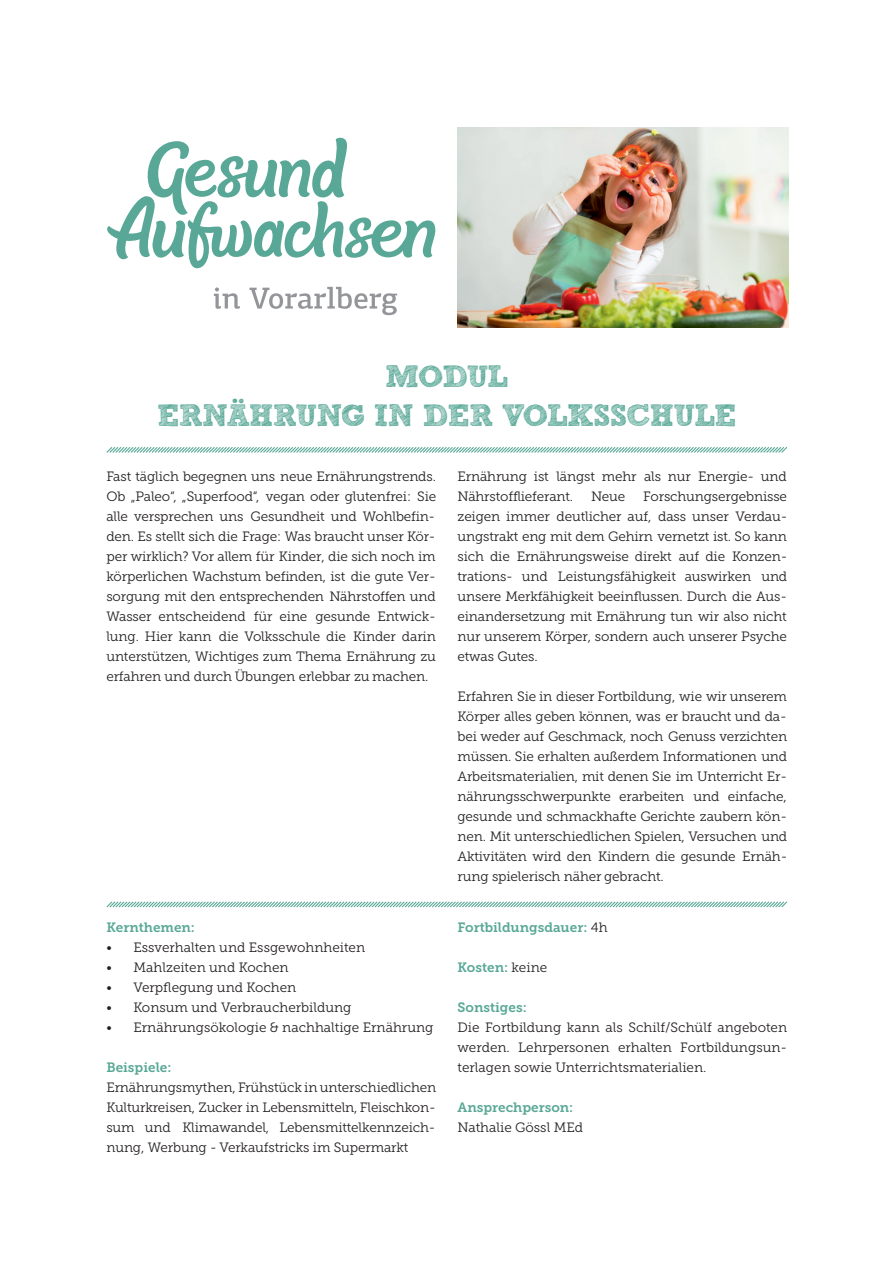
<style>
.page{position:relative;width:894px;height:1263px;background:#fff}
.page>*{position:absolute;margin:0;border:0;box-sizing:border-box;transform-origin:0 0}
.t1{font:30.75px/39px "Sketch Rockwell";letter-spacing:-.035em;color:#59a897;text-align:center}
.t2{font:13.5px/20.1px "Museo Slab 300";letter-spacing:-.01em;color:#231f20;text-align:justify}
.t3{font:13.5px "Museo Slab 700";color:#59a897}
.s1{font-family:"Museo Slab 300";color:#231f20}
</style>
<div class="page">
<svg style="left:106px;top:447px;width:682px;height:6px"></svg>
<svg style="left:106px;top:901px;width:682px;height:7px"></svg>
<svg style="left:214px;top:287px;width:26px;height:22px"></svg>
<svg style="left:249px;top:287px;width:148px;height:28px"></svg>
<svg style="left:107px;top:138px;width:328px;height:130px"></svg>
<img style="left:457px;top:128px;width:330px;height:199px">
<h1 class="t1" style="left:157px;top:360px;width:580px">MODUL<br>ERNÄHRUNG IN DER VOLKSSCHULE</h1>
<p class="t2" style="left:106px;top:467px;width:331px">Fast täglich begegnen uns neue Ernährungstrends.<br>Ob „Paleo“, „Superfood“, vegan oder glutenfrei: Sie alle versprechen uns Gesundheit und Wohlbefin&shy;den. Es stellt sich die Frage: Was braucht unser Kör&shy;per wirklich? Vor allem für Kinder, die sich noch im körperlichen Wachstum befinden, ist die gute Ver&shy;sorgung mit den entsprechenden Nährstoffen und Wasser entscheidend für eine gesunde Entwick&shy;lung. Hier kann die Volksschule die Kinder darin unterstützen, Wichtiges zum Thema Ernährung zu erfahren und durch Übungen erlebbar zu machen.</p>
<p class="t3" style="left:106px;top:922px;width:90px">Kernthemen:</p>
<p class="t2" style="left:106px;top:938px;width:260px">• Essverhalten und Essgewohnheiten</p>
<p class="t2" style="left:106px;top:958px;width:184px">• Mahlzeiten und Kochen</p>
<p class="t2" style="left:106px;top:978px;width:191px">• Verpflegung und Kochen</p>
<p class="t2" style="left:106px;top:998px;width:246px">• Konsum und Verbraucherbildung</p>
<p class="t2" style="left:106px;top:1018px;width:328px">• Ernährungsökologie &amp; nachhaltige Ernährung</p>
<p class="t3" style="left:106px;top:1062px;width:66px">Beispiele:</p>
<p class="t2" style="left:106px;top:1079px;width:331px">Ernährungsmythen, Frühstück in unterschiedlichen Kulturkreisen, Zucker in Lebensmitteln, Fleischkon&shy;sum und Klimawandel, Lebensmittelkennzeich&shy;nung, Werbung - Verkaufstricks im Supermarkt</p>
<p class="t2" style="left:457px;top:467px;width:331px">Ernährung ist längst mehr als nur Energie- und<br>Nährstofflieferant.</p>
<p class="t2" style="left:457px;top:487px;width:331px;text-indent:186px">Forschungsergebnisse zeigen immer deutlicher auf, dass unser Verdau&shy;ungstrakt eng mit dem Gehirn vernetzt ist. So kann sich die Ernährungsweise direkt auf die Konzen&shy;trations- und Leistungsfähigkeit auswirken und unsere Merkfähigkeit beeinflussen. Durch die Aus&shy;einandersetzung mit Ernährung tun wir also nicht nur unserem Körper, sondern auch unserer Psyche etwas Gutes.</p>
<p class="t2" style="left:457px;top:688px;width:331px">Erfahren Sie in dieser Fortbildung, wie wir unserem Körper alles geben können, was er braucht und da&shy;bei weder auf Geschmack, noch Genuss verzichten müssen. Sie erhalten außerdem Informationen und Arbeitsmaterialien, mit denen Sie im Unterricht Er&shy;nährungsschwerpunkte erarbeiten und einfache, gesunde und schmackhafte Gerichte zaubern kön&shy;nen. Mit unterschiedlichen Spielen, Versuchen und Aktivitäten wird den Kindern die gesunde Ernäh&shy;rung spielerisch näher gebracht.</p>
<p class="t2" style="left:591px;top:487px;width:36px">Neue</p>
<p class="t3" style="left:457px;top:922px;width:151px">Fortbildungsdauer: <span class="s1">4h</span></p>
<p class="t3" style="left:457px;top:962px;width:91px">Kosten: <span class="s1">keine</span></p>
<p class="t3" style="left:457px;top:1002px;width:71px">Sonstiges:</p>
<p class="t2" style="left:457px;top:1018px;width:331px">Die Fortbildung kann als Schilf/Schülf angeboten werden. Lehrpersonen erhalten Fortbildungsun&shy;terlagen sowie Unterrichtsmaterialien.</p>
<p class="t3" style="left:457px;top:1102px;width:117px">Ansprechperson:</p>
<p class="t2" style="left:457px;top:1119px;width:127px">Nathalie Gössl MEd</p>
</div>
